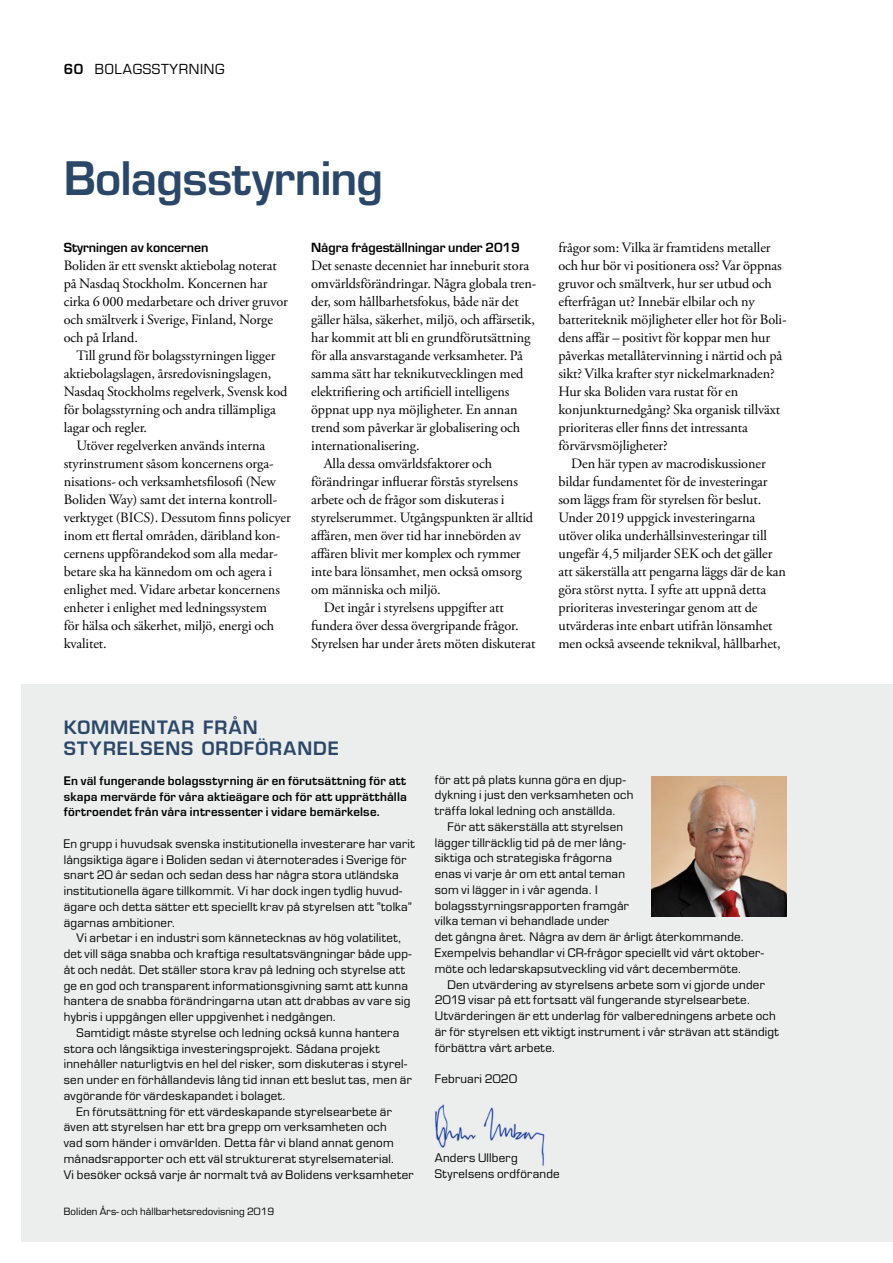
<style>
.page{position:relative;width:893px;height:1263px;background:#fff}
.page>*{position:absolute;margin:0;border:0;box-sizing:border-box;transform-origin:0 0}
.t1{font:600 45px "Eurostile LT Std";letter-spacing:-.02em;color:#2b4768}
.t2{font:600 18px/21px "Eurostile LT Std";letter-spacing:.055em;color:#2b4768}
.t3{font:14.25px/18px "Adobe Garamond Pro";letter-spacing:-.005em;color:#000}
.t4{font:13.5px "Eurostile LT Std";letter-spacing:.05em;color:#000}
.t5{font:600 12.3px "Eurostile LT Std";letter-spacing:-.005em;color:#000}
.t6{font:11.55px/15.8px "Eurostile LT Std";letter-spacing:.02em;color:#000}
.t7{font:600 11.55px/15.8px "Eurostile LT Std";letter-spacing:.02em;color:#000;text-align:justify}
.t8{font:9.75px "Eurostile LT Std";letter-spacing:.01em;color:#000}
.s1{font-weight:600}
</style>
<div class="page">
<div style="left:21px;top:684px;width:872px;height:558px;background:#eceded"></div>
<img style="left:652px;top:776px;width:135px;height:140px">
<img style="left:435px;top:1104px;width:110px;height:62px">
<p class="t4" style="left:64px;top:61px;width:162px"><span class="s1">60</span> BOLAGSSTYRNING</p>
<h1 class="t1" style="left:64px;top:151px;width:321px">Bolagsstyrning</h1>
<p class="t5" style="left:64px;top:240px;width:146px">Styrningen av koncernen</p>
<p class="t3" style="left:64px;top:257px;width:226px">Boliden är ett svenskt aktiebolag noterat på Nasdaq Stockholm. Koncernen har cirka 6 000 medarbetare och driver gruvor och smältverk i Sverige, Finland, Norge och på Irland.</p>
<p class="t3" style="left:77px;top:347px;width:200px">Till grund för bolagsstyrningen ligger</p>
<p class="t3" style="left:64px;top:365px;width:209px">aktiebolagslagen, årsredovisningslagen,</p>
<p class="t3" style="left:64px;top:383px;width:225px">Nasdaq Stockholms regelverk, Svensk kod</p>
<p class="t3" style="left:64px;top:401px;width:214px">för bolagsstyrning och andra tillämpliga</p>
<p class="t3" style="left:64px;top:419px;width:85px">lagar och regler.</p>
<p class="t3" style="left:77px;top:437px;width:190px">Utöver regelverken används interna</p>
<p class="t3" style="left:64px;top:455px;width:211px">styrinstrument såsom koncernens orga-</p>
<p class="t3" style="left:64px;top:473px;width:214px">nisations- och verksamhetsfilosofi (New</p>
<p class="t3" style="left:64px;top:491px;width:215px">Boliden Way) samt det interna kontroll-</p>
<p class="t3" style="left:64px;top:509px;width:228px">verktyget (BICS). Dessutom finns policyer</p>
<p class="t3" style="left:64px;top:527px;width:218px">inom ett flertal områden, däribland kon-</p>
<p class="t3" style="left:64px;top:545px;width:216px">cernens uppförandekod som alla medar-</p>
<p class="t3" style="left:64px;top:563px;width:210px">betare ska ha kännedom om och agera i</p>
<p class="t3" style="left:64px;top:581px;width:218px">enlighet med. Vidare arbetar koncernens</p>
<p class="t3" style="left:64px;top:599px;width:205px">enheter i enlighet med ledningssystem</p>
<p class="t3" style="left:64px;top:617px;width:212px">för hälsa och säkerhet, miljö, energi och</p>
<p class="t3" style="left:64px;top:635px;width:45px">kvalitet.</p>
<p class="t5" style="left:311px;top:240px;width:210px">Några frågeställningar under 2019</p>
<p class="t3" style="left:311px;top:257px;width:219px">Det senaste decenniet har inneburit stora</p>
<p class="t3" style="left:311px;top:275px;width:227px">omvärldsförändringar. Några globala tren-</p>
<p class="t3" style="left:311px;top:293px;width:209px">der, som hållbarhetsfokus, både när det</p>
<p class="t3" style="left:311px;top:311px;width:225px">gäller hälsa, säkerhet, miljö, och affärsetik,</p>
<p class="t3" style="left:311px;top:329px;width:221px">har kommit att bli en grundförutsättning</p>
<p class="t3" style="left:311px;top:347px;width:213px">för alla ansvarstagande verksamheter. På</p>
<p class="t3" style="left:311px;top:365px;width:214px">samma sätt har teknikutvecklingen med</p>
<p class="t3" style="left:311px;top:383px;width:200px">elektrifiering och artificiell intelligens</p>
<p class="t3" style="left:311px;top:401px;width:208px">öppnat upp nya möjligheter. En annan</p>
<p class="t3" style="left:311px;top:419px;width:211px">trend som påverkar är globalisering och</p>
<p class="t3" style="left:311px;top:437px;width:110px">internationalisering.</p>
<p class="t3" style="left:324px;top:455px;width:170px">Alla dessa omvärldsfaktorer och</p>
<p class="t3" style="left:311px;top:473px;width:208px">förändringar influerar förstås styrelsens</p>
<p class="t3" style="left:311px;top:491px;width:195px">arbete och de frågor som diskuteras i</p>
<p class="t3" style="left:311px;top:509px;width:224px">styrelserummet. Utgångspunkten är alltid</p>
<p class="t3" style="left:311px;top:527px;width:211px">affären, men över tid har innebörden av</p>
<p class="t3" style="left:311px;top:545px;width:211px">affären blivit mer komplex och rymmer</p>
<p class="t3" style="left:311px;top:563px;width:212px">inte bara lönsamhet, men också omsorg</p>
<p class="t3" style="left:311px;top:581px;width:131px">om människa och miljö.</p>
<p class="t3" style="left:324px;top:599px;width:181px">Det ingår i styrelsens uppgifter att</p>
<p class="t3" style="left:311px;top:617px;width:209px">fundera över dessa övergripande frågor.</p>
<p class="t3" style="left:311px;top:635px;width:226px">Styrelsen har under årets möten diskuterat</p>
<p class="t3" style="left:558px;top:239px;width:230px">frågor som: Vilka är framtidens metaller och hur bör vi positionera oss? Var öppnas gruvor och smältverk, hur ser utbud och efterfrågan ut? Innebär elbilar och ny batteriteknik möjligheter eller hot för Boli&shy;dens affär – positivt för koppar men hur påverkas metallåtervinning i närtid och på sikt? Vilka krafter styr nickelmarknaden?<br>Hur ska Boliden vara rustat för en konjunkturnedgång? Ska organisk tillväxt prioriteras eller finns det intressanta förvärvsmöjligheter?</p>
<p class="t3" style="left:558px;top:455px;width:229px;text-indent:13px">Den här typen av macrodiskussioner bildar fundamentet för de investeringar som läggs fram för styrelsen för beslut.<br>Under 2019 uppgick investeringarna utöver olika underhållsinvesteringar till ungefär 4,5 miljarder SEK och det gäller att säkerställa att pengarna läggs där de kan göra störst nytta. I syfte att uppnå detta prioriteras investeringar genom att de utvärderas inte enbart utifrån lönsamhet men också avseende teknikval, hållbarhet,</p>
<p class="t2" style="left:64px;top:716px;width:277px">KOMMENTAR FRÅN<br>STYRELSENS ORDFÖRANDE</p>
<p class="t7" style="left:64px;top:772px;width:345px">En väl fungerande bolagsstyrning är en förutsättning för att skapa mervärde för våra aktieägare och för att upprätthålla förtroendet från våra intressenter i vidare bemärkelse.</p>
<p class="t6" style="left:64px;top:836px;width:352px">En grupp i huvudsak svenska institutionella investerare har varit långsiktiga ägare i Boliden sedan vi åternoterades i Sverige för snart 20 år sedan och sedan dess har några stora utländska institutionella ägare tillkommit. Vi har dock ingen tydlig huvud&shy;ägare och detta sätter ett speciellt krav på styrelsen att ”tolka” ägarnas ambitioner.</p>
<p class="t6" style="left:64px;top:930px;width:349px;text-indent:13px">Vi arbetar i en industri som kännetecknas av hög volatilitet, det vill säga snabba och kraftiga resultatsvängningar både upp&shy;åt och nedåt. Det ställer stora krav på ledning och styrelse att ge en god och transparent informationsgivning samt att kunna hantera de snabba förändringarna utan att drabbas av vare sig hybris i uppgången eller uppgivenhet i nedgången.</p>
<p class="t6" style="left:77px;top:1025px;width:324px">Samtidigt måste styrelse och ledning också kunna hantera</p>
<p class="t6" style="left:64px;top:1040px;width:317px">stora och långsiktiga investeringsprojekt. Sådana projekt</p>
<p class="t6" style="left:64px;top:1056px;width:345px">innehåller naturligtvis en hel del risker, som diskuteras i styrel-</p>
<p class="t6" style="left:64px;top:1072px;width:349px">sen under en förhållandevis lång tid innan ett beslut tas, men är</p>
<p class="t6" style="left:64px;top:1088px;width:224px">avgörande för värdeskapandet i bolaget.</p>
<p class="t6" style="left:77px;top:1103px;width:317px">En förutsättning för ett värdeskapande styrelsearbete är</p>
<p class="t6" style="left:64px;top:1119px;width:324px">även att styrelsen har ett bra grepp om verksamheten och</p>
<p class="t6" style="left:64px;top:1135px;width:331px">vad som händer i omvärlden. Detta får vi bland annat genom</p>
<p class="t6" style="left:64px;top:1151px;width:332px">månadsrapporter och ett väl strukturerat styrelsematerial.</p>
<p class="t6" style="left:64px;top:1166px;width:351px">Vi besöker också varje år normalt två av Bolidens verksamheter</p>
<p class="t8" style="left:64px;top:1205px;width:212px">Boliden Års- och hållbarhetsredovisning 2019</p>
<p class="t6" style="left:435px;top:772px;width:200px">för att på plats kunna göra en djup&shy;dykning i just den verksamheten och träffa lokal ledning och anställda.</p>
<p class="t6" style="left:435px;top:819px;width:331px;text-indent:13px">För att säkerställa att styrelsen<br>lägger tillräcklig tid på de mer lång-<br>siktiga och strategiska frågorna<br>enas vi varje år om ett antal teman<br>som vi lägger in i vår agenda. I<br>bolagsstyrningsrapporten framgår<br>vilka teman vi behandlade under<br>det gångna året. Några av dem är årligt återkommande.<br>Exempelvis behandlar vi CR-frågor speciellt vid vårt oktober&shy;möte och ledarskapsutveckling vid vårt decembermöte.</p>
<p class="t6" style="left:435px;top:976px;width:345px;text-indent:13px">Den utvärdering av styrelsens arbete som vi gjorde under 2019 visar på ett fortsatt väl fungerande styrelsearbete.<br>Utvärderingen är ett underlag för valberedningens arbete och är för styrelsen ett viktigt instrument i vår strävan att ständigt förbättra vårt arbete.</p>
<p class="t6" style="left:435px;top:1071px;width:84px">Februari 2020</p>
<p class="t6" style="left:435px;top:1150px;width:126px">Anders Ullberg<br>Styrelsens ordförande</p>
</div>
